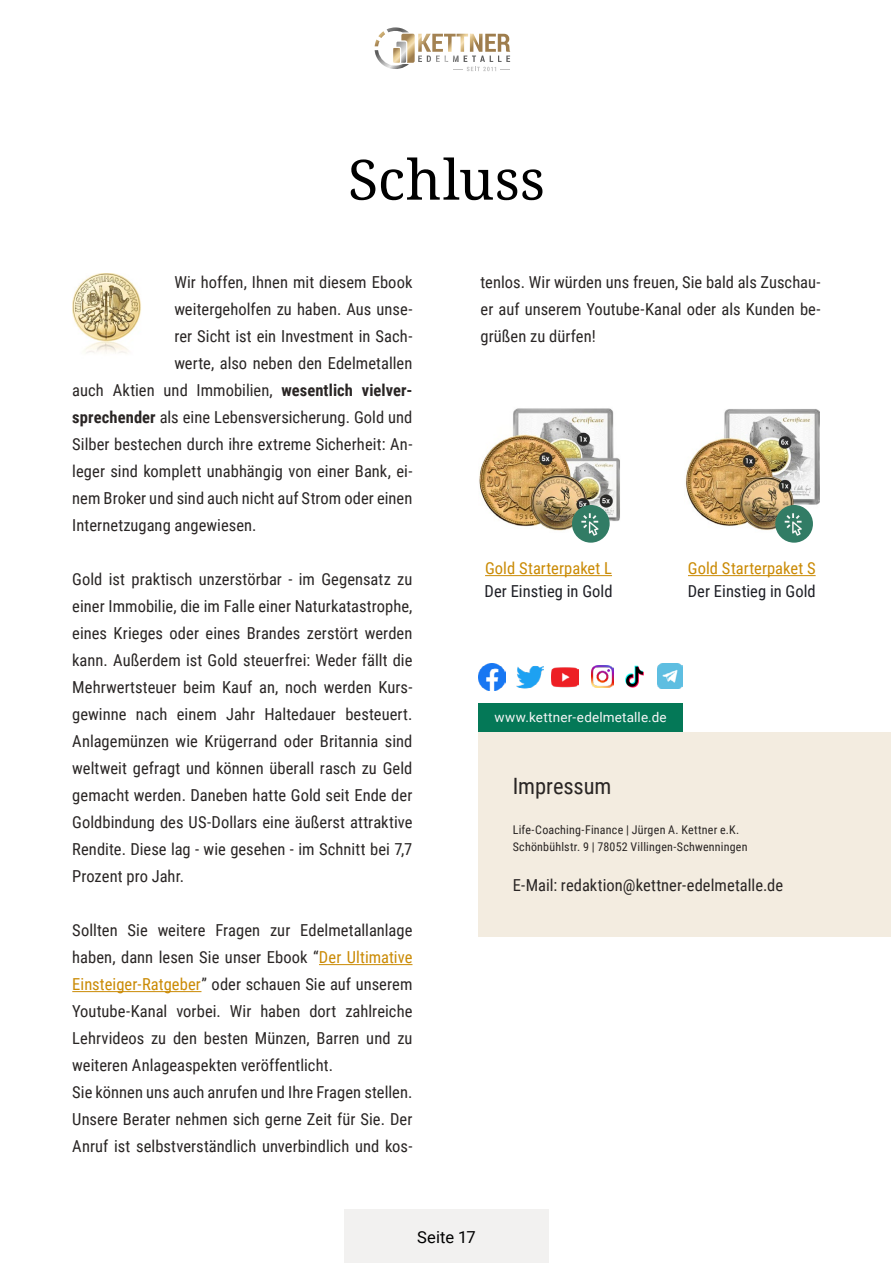
<style>
.page{position:relative;width:893px;height:1263px;background:#fff}
.page>*{position:absolute;margin:0;border:0;box-sizing:border-box;transform-origin:0 0}
.t1{font:55.5px "Noto Serif";letter-spacing:.005em;color:#000}
.t2{font:22.5px "Roboto Condensed";letter-spacing:-.005em;color:#292524}
.t3{font:16.5px/27px "Roboto Condensed";letter-spacing:.005em;color:#292524;text-align:justify}
.t4{font:16.5px "Roboto Condensed";letter-spacing:.005em;color:#ca8a04}
.t5{font:16.5px "Roboto Condensed";letter-spacing:.005em;color:#1e1f25}
.t6{font:16.5px "Roboto";letter-spacing:.005em;color:#000}
.t7{font:13.5px "Roboto";letter-spacing:.015em;color:#f7f6f7}
.t8{font:12px/16.5px "Roboto Condensed";letter-spacing:.02em;color:#292524}
.s1{font-weight:700}
.s2{color:#ca8a04}
</style>
<div class="page">
<hr style="left:319px;top:964px;width:93px;height:1px;background:#ca8a04">
<hr style="left:72px;top:991px;width:129px;height:1px;background:#ca8a04">
<div style="left:479px;top:704px;width:204px;height:29px;background:#047857"></div>
<div style="left:479px;top:732px;width:412px;height:204px;background:#f3ece0"></div>
<img style="left:658px;top:664px;width:25px;height:25px">
<img style="left:479px;top:663px;width:26px;height:27px">
<img style="left:516px;top:666px;width:27px;height:23px">
<img style="left:552px;top:667px;width:27px;height:21px">
<img style="left:592px;top:666px;width:22px;height:22px">
<img style="left:625px;top:665px;width:19px;height:23px">
<img style="left:479px;top:408px;width:141px;height:124px">
<hr style="left:485px;top:575px;width:127px;height:1px;background:#ca8a04">
<hr style="left:688px;top:575px;width:128px;height:1px;background:#ca8a04">
<img style="left:685px;top:409px;width:135px;height:123px">
<div style="left:572px;top:505px;width:38px;height:38px;background:#327c65;border-radius:50%"></div>
<svg style="left:581px;top:513px;width:18px;height:23px"></svg>
<div style="left:775px;top:505px;width:38px;height:38px;background:#327c65;border-radius:50%"></div>
<svg style="left:785px;top:513px;width:17px;height:23px"></svg>
<img style="left:72px;top:273px;width:69px;height:81px">
<div style="left:344px;top:1210px;width:205px;height:53px;background:#f2f1f0"></div>
<svg style="left:375px;top:27px;width:135px;height:44px"></svg>
<h1 class="t1" style="left:348px;top:141px;width:198px">Schluss</h1>
<p class="t3" style="left:174px;top:268px;width:240px">Wir hoffen, Ihnen mit diesem Ebook</p>
<p class="t3" style="left:174px;top:295px;width:240px">weitergeholfen zu haben. Aus unse-</p>
<p class="t3" style="left:174px;top:322px;width:240px">rer Sicht ist ein Investment in Sach-</p>
<p class="t3" style="left:174px;top:349px;width:240px">werte, also neben den Edelmetallen</p>
<p class="t3" style="left:72px;top:376px;width:342px">auch Aktien und Immobilien, <span class="s1">wesentlich vielver-</span></p>
<p class="t3" style="left:72px;top:403px;width:342px"><span class="s1">sprechender</span> als eine Lebensversicherung. Gold und</p>
<p class="t3" style="left:72px;top:430px;width:342px">Silber bestechen durch ihre extreme Sicherheit: An-</p>
<p class="t3" style="left:72px;top:457px;width:342px">leger sind komplett unabhängig von einer Bank, ei-</p>
<p class="t3" style="left:72px;top:484px;width:342px">nem Broker und sind auch nicht auf Strom oder einen</p>
<p class="t3" style="left:72px;top:511px;width:186px">Internetzugang angewiesen.</p>
<p class="t3" style="left:72px;top:565px;width:342px">Gold ist praktisch unzerstörbar - im Gegensatz zu einer Immobilie, die im Falle einer Naturkatastrophe, eines Krieges oder eines Brandes zerstört werden kann. Außerdem ist Gold steuerfrei: Weder fällt die Mehrwertsteuer beim Kauf an, noch werden Kurs&shy;gewinne nach einem Jahr Haltedauer besteuert.<br>Anlagemünzen wie Krügerrand oder Britannia sind weltweit gefragt und können überall rasch zu Geld gemacht werden. Daneben hatte Gold seit Ende der Goldbindung des US-Dollars eine äußerst attraktive Rendite. Diese lag - wie gesehen - im Schnitt bei 7,7<br>Prozent pro Jahr.</p>
<p class="t3" style="left:72px;top:916px;width:342px;text-align:left">Sollten Sie weitere Fragen zur Edelmetallanlage haben, dann lesen Sie unser Ebook “<span class="s2">Der Ultimative Einsteiger-Ratgeber</span>” oder schauen Sie auf unserem Youtube-Kanal vorbei. Wir haben dort zahlreiche Lehrvideos zu den besten Münzen, Barren und zu weiteren Anlageaspekten veröffentlicht.<br>Sie können uns auch anrufen und Ihre Fragen stellen.<br>Unsere Berater nehmen sich gerne Zeit für Sie. Der Anruf ist selbstverständlich unverbindlich und kos-</p>
<p class="t3" style="left:480px;top:268px;width:342px">tenlos. Wir würden uns freuen, Sie bald als Zuschau&shy;er auf unserem Youtube-Kanal oder als Kunden be&shy;grüßen zu dürfen!</p>
<p class="t4" style="left:485px;top:557px;width:128px">Gold Starterpaket L</p>
<p class="t5" style="left:485px;top:579px;width:129px">Der Einstieg in Gold</p>
<p class="t4" style="left:688px;top:557px;width:129px">Gold Starterpaket S</p>
<p class="t5" style="left:688px;top:579px;width:129px">Der Einstieg in Gold</p>
<p class="t7" style="left:495px;top:708px;width:174px">www.kettner-edelmetalle.de</p>
<h2 class="t2" style="left:513px;top:770px;width:100px">Impressum</h2>
<p class="t8" style="left:513px;top:821px;width:236px">Life-Coaching-Finance | Jürgen A. Kettner e.K.<br>Schönbühlstr. 9 | 78052 Villingen-Schwenningen</p>
<p class="t3" style="left:513px;top:871px;width:272px">E-Mail: redaktion@kettner-edelmetalle.de</p>
<p class="t6" style="left:417px;top:1225px;width:60px">Seite 17</p>
</div>
